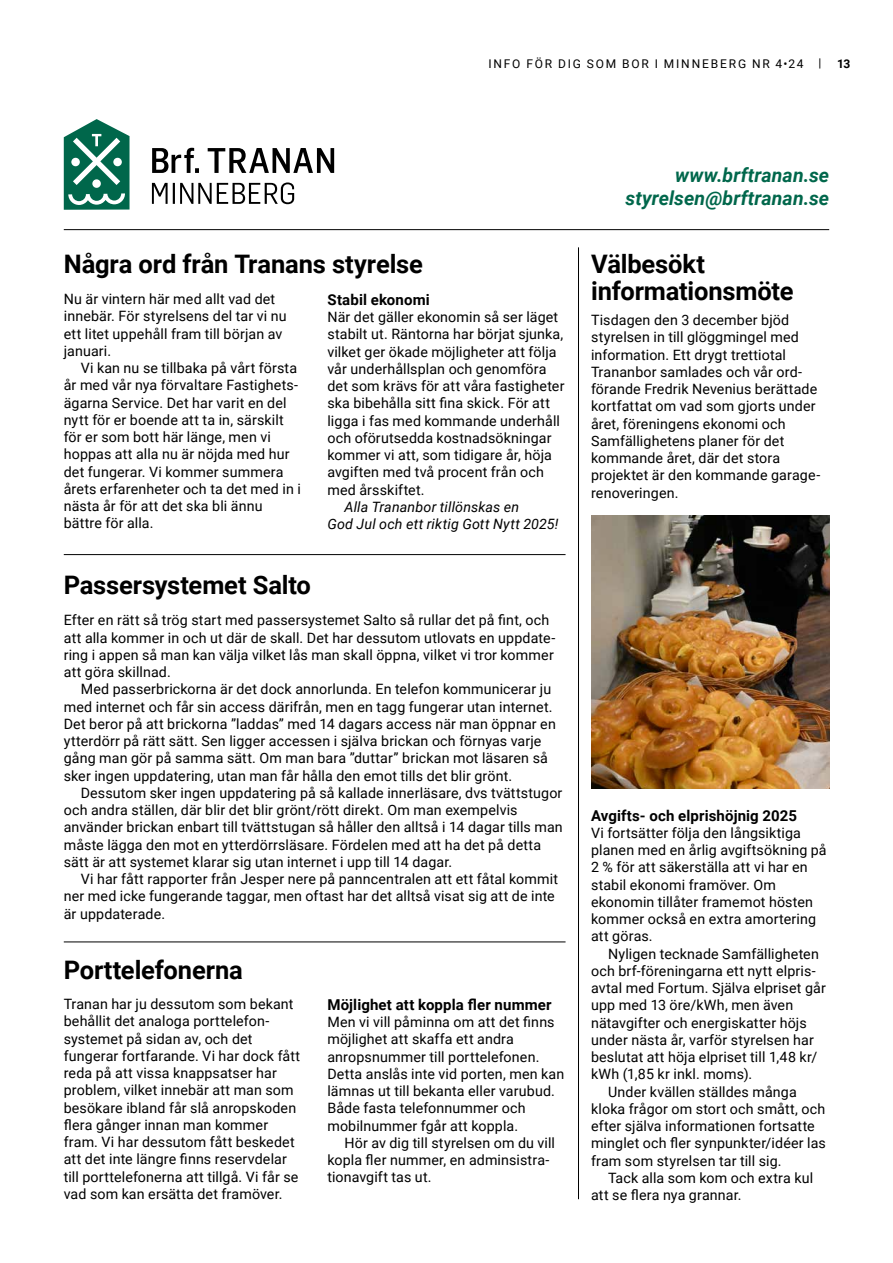
<style>
.page{position:relative;width:893px;height:1263px;background:#fff}
.page>*{position:absolute;margin:0;border:0;box-sizing:border-box;transform-origin:0 0}
.t1{font:700 25.5px/27px "Roboto";letter-spacing:-.005em;color:#000}
.t2{font:italic 700 19.5px/22.5px "Roboto";letter-spacing:.005em;color:#00674b;text-align:right}
.t3{font:700 15px "Roboto";letter-spacing:.01em;color:#000}
.t4{font:14.25px/17.2px "Roboto";letter-spacing:.01em;color:#000}
.t5{font:italic 14.25px/17.2px "Roboto";letter-spacing:.01em;color:#000}
.t6{font:12px "Roboto";letter-spacing:.155em;color:#000}
.t7{font:700 12px "Roboto";color:#000}
</style>
<div class="page">
<svg style="left:152px;top:182px;width:142px;height:22px"></svg>
<svg style="left:152px;top:148px;width:182px;height:25px"></svg>
<svg style="left:64px;top:119px;width:66px;height:91px"></svg>
<div style="left:92px;top:179px;width:9px;height:9px;background:#fff;border-radius:50%"></div>
<hr style="left:64px;top:229px;width:765px;height:1px;background:#000">
<img style="left:591px;top:516px;width:238px;height:273px">
<hr style="left:64px;top:554px;width:502px;height:1px;background:#000">
<hr style="left:64px;top:942px;width:502px;height:1px;background:#000">
<hr style="left:578px;top:247px;width:1px;height:952px;background:#000">
<p class="t6" style="left:488px;top:55px;width:317px">INFO FÖR DIG SOM BOR I MINNEBERG NR 4•24</p>
<p class="t6" style="left:818px;top:54px;width:4px">|</p>
<p class="t7" style="left:837px;top:55px;width:15px">13</p>
<h1 class="t1" style="left:64px;top:250px;width:361px">Några ord från Tranans styrelse</h1>
<p class="t3" style="left:327px;top:289px;width:104px">Stabil ekonomi</p>
<p class="t4" style="left:327px;top:308px;width:239px">När det gäller ekonomin så ser läget stabilt ut. Räntorna har börjat sjunka, vilket ger ökade möjligheter att följa vår underhållsplan och genomföra det som krävs för att våra fastigheter ska bibehålla sitt fina skick. För att ligga i fas med kommande underhåll och oförutsedda kostnadsökningar kommer vi att, som tidigare år, höja avgiften med två procent från och med årsskiftet.</p>
<p class="t5" style="left:327px;top:498px;width:233px;text-indent:17px">Alla Trananbor tillönskas en<br>God Jul och ett riktig Gott Nytt 2025!</p>
<p class="t4" style="left:64px;top:290px;width:224px">Nu är vintern här med allt vad det innebär. För styrelsens del tar vi nu ett litet uppehåll fram till början av januari.</p>
<p class="t4" style="left:64px;top:359px;width:239px;text-indent:17px">Vi kan nu se tillbaka på vårt första år med vår nya förvaltare Fastighets&shy;ägarna Service. Det har varit en del nytt för er boende att ta in, särskilt för er som bott här länge, men vi hoppas att alla nu är nöjda med hur det fungerar. Vi kommer summera årets erfarenheter och ta det med in i nästa år för att det ska bli ännu bättre för alla.</p>
<h1 class="t1" style="left:64px;top:571px;width:249px">Passersystemet Salto</h1>
<p class="t4" style="left:64px;top:611px;width:493px">Efter en rätt så trög start med passersystemet Salto så rullar det på fint, och att alla kommer in och ut där de skall. Det har dessutom utlovats en uppdate&shy;ring i appen så man kan välja vilket lås man skall öppna, vilket vi tror kommer att göra skillnad.</p>
<p class="t4" style="left:64px;top:680px;width:494px;text-indent:17px">Med passerbrickorna är det dock annorlunda. En telefon kommunicerar ju med internet och får sin access därifrån, men en tagg fungerar utan internet.<br>Det beror på att brickorna ”laddas” med 14 dagars access när man öppnar en ytterdörr på rätt sätt. Sen ligger accessen i själva brickan och förnyas varje gång man gör på samma sätt. Om man bara ”duttar” brickan mot läsaren så sker ingen uppdatering, utan man får hålla den emot tills det blir grönt.</p>
<p class="t4" style="left:64px;top:784px;width:500px;text-indent:17px">Dessutom sker ingen uppdatering på så kallade innerläsare, dvs tvättstugor och andra ställen, där blir det blir grönt/rött direkt. Om man exempelvis använder brickan enbart till tvättstugan så håller den alltså i 14 dagar tills man måste lägga den mot en ytterdörrsläsare. Fördelen med att ha det på detta sätt är att systemet klarar sig utan internet i upp till 14 dagar.</p>
<p class="t4" style="left:64px;top:870px;width:496px;text-indent:17px">Vi har fått rapporter från Jesper nere på panncentralen att ett fåtal kommit ner med icke fungerande taggar, men oftast har det alltså visat sig att de inte är uppdaterade.</p>
<h1 class="t1" style="left:64px;top:955px;width:180px">Porttelefonerna</h1>
<p class="t4" style="left:64px;top:995px;width:238px">Tranan har ju dessutom som bekant behållit det analoga porttelefon&shy;systemet på sidan av, och det fungerar fortfarande. Vi har dock fått reda på att vissa knappsatser har problem, vilket innebär att man som besökare ibland får slå anropskoden flera gånger innan man kommer fram. Vi har dessutom fått beskedet att det inte längre finns reservdelar till porttelefonerna att tillgå. Vi får se vad som kan ersätta det framöver.</p>
<p class="t3" style="left:327px;top:994px;width:226px">Möjlighet att koppla fler nummer</p>
<p class="t4" style="left:327px;top:1013px;width:238px">Men vi vill påminna om att det finns möjlighet att skaffa ett andra anropsnummer till porttelefonen.<br>Detta anslås inte vid porten, men kan lämnas ut till bekanta eller varubud.<br>Både fasta telefonnummer och mobilnummer fgår att koppla.</p>
<p class="t4" style="left:327px;top:1133px;width:229px;text-indent:17px">Hör av dig till styrelsen om du vill kopla fler nummer, en adminsistra&shy;tionavgift tas ut.</p>
<h2 class="t2" style="left:626px;top:163px;width:205px">www.brftranan.se styrelsen@brftranan.se</h2>
<h1 class="t1" style="left:591px;top:250px;width:204px">Välbesökt informationsmöte</h1>
<p class="t4" style="left:591px;top:311px;width:231px">Tisdagen den 3 december bjöd styrelsen in till glöggmingel med information. Ett drygt trettiotal<br>Trananbor samlades och vår ord&shy;förande Fredrik Nevenius berättade kortfattat om vad som gjorts under året, föreningens ekonomi och<br>Samfällighetens planer för det kommande året, där det stora projektet är den kommande garage&shy;renoveringen.</p>
<p class="t3" style="left:591px;top:805px;width:208px">Avgifts- och elprishöjnig 2025</p>
<p class="t4" style="left:591px;top:823px;width:237px">Vi fortsätter följa den långsiktiga planen med en årlig avgiftsökning på<br>2 % för att säkerställa att vi har en stabil ekonomi framöver. Om ekonomin tillåter framemot hösten kommer också en extra amortering att göras.</p>
<p class="t4" style="left:608px;top:944px;width:212px">Nyligen tecknade Samfälligheten</p>
<p class="t4" style="left:591px;top:961px;width:226px">och brf-föreningarna ett nytt elpris-</p>
<p class="t4" style="left:591px;top:979px;width:236px">avtal med Fortum. Själva elpriset går</p>
<p class="t4" style="left:591px;top:996px;width:204px">upp med 13 öre/kWh, men även</p>
<p class="t4" style="left:591px;top:1013px;width:217px">nätavgifter och energiskatter höjs</p>
<p class="t4" style="left:591px;top:1031px;width:224px">under nästa år, varför styrelsen har</p>
<p class="t4" style="left:591px;top:1048px;width:228px">beslutat att höja elpriset till 1,48 kr/</p>
<p class="t4" style="left:591px;top:1065px;width:163px">kWh (1,85 kr inkl. moms).</p>
<p class="t4" style="left:608px;top:1082px;width:190px">Under kvällen ställdes många</p>
<p class="t4" style="left:591px;top:1100px;width:236px">kloka frågor om stort och smått, och</p>
<p class="t4" style="left:591px;top:1117px;width:225px">efter själva informationen fortsatte</p>
<p class="t4" style="left:591px;top:1134px;width:236px">minglet och fler synpunkter/idéer las</p>
<p class="t4" style="left:591px;top:1151px;width:192px">fram som styrelsen tar till sig.</p>
<p class="t4" style="left:608px;top:1169px;width:207px">Tack alla som kom och extra kul</p>
<p class="t4" style="left:591px;top:1186px;width:152px">att se flera nya grannar.</p>
</div>
